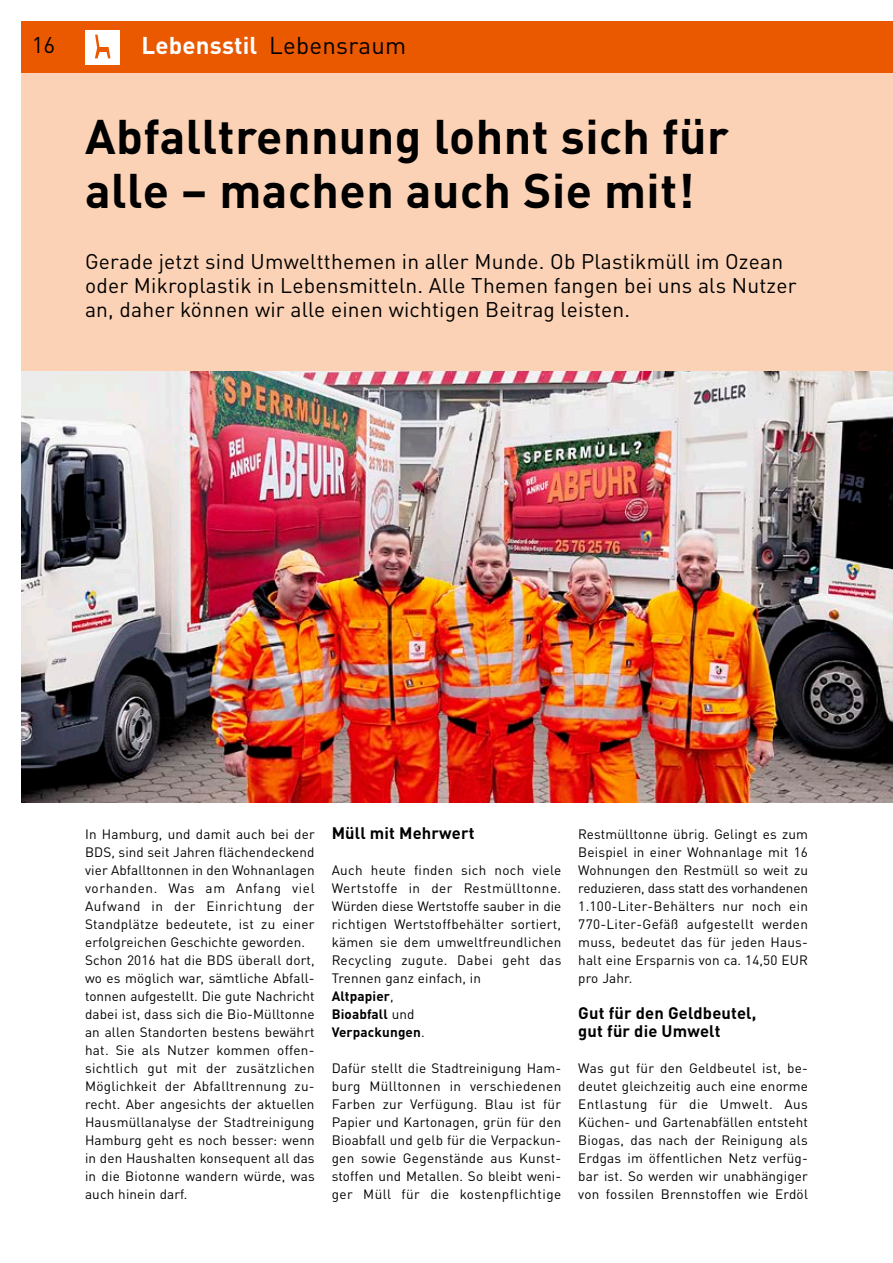
<style>
.page{position:relative;width:893px;height:1263px;background:#fff}
.page>*{position:absolute;margin:0;border:0;box-sizing:border-box;transform-origin:0 0}
.t1{font:700 48px/54px "DINOT";letter-spacing:.01em;color:#000}
.t2{font:700 24px "DINOT";letter-spacing:.01em;color:#fff}
.t3{font:22.5px "DINOT";color:#000}
.t4{font:21px/24px "DINOT";letter-spacing:.01em;color:#000}
.t5{font:700 16.5px/18px "DINOT";letter-spacing:.01em;color:#000}
.t6{font:13.5px/18px "DINOT";letter-spacing:.01em;color:#000;text-align:justify}
.s1{font-weight:400;color:#000}
.s2{font-weight:700}
</style>
<div class="page">
<img style="left:21px;top:371px;width:872px;height:432px">
<div style="left:21px;top:72px;width:872px;height:299px;background:#fbd2b5"></div>
<div style="left:21px;top:21px;width:872px;height:51px;background:#ea5900"></div>
<div style="left:85px;top:31px;width:34px;height:34px;background:#fff"></div>
<svg style="left:95px;top:34px;width:15px;height:24px"></svg>
<h3 class="t3" style="left:32px;top:31px;width:25px">16</h3>
<h2 class="t2" style="left:141px;top:30px;width:266px">Lebensstil <span class="s1">Lebensraum</span></h2>
<h1 class="t1" style="left:85px;top:108px;width:645px">Abfalltrennung lohnt sich für alle – machen auch Sie mit!</h1>
<h3 class="t4" style="left:85px;top:249px;width:713px">Gerade jetzt sind Umweltthemen in aller Munde. Ob Plastikmüll im Ozean oder Mikroplastik in Lebensmitteln. Alle Themen fangen bei uns als Nutzer an, daher können wir alle einen wichtigen Beitrag leisten.</h3>
<p class="t6" style="left:85px;top:825px;width:231px;text-align:left">In Hamburg, und damit auch bei der BDS, sind seit Jahren flächendeckend vier Abfalltonnen in den Wohnanlagen vorhanden. Was am Anfang viel Aufwand in der Einrichtung der Standplätze bedeutete, ist zu einer erfolgreichen Geschichte geworden.<br>Schon 2016 hat die BDS überall dort, wo es möglich war, sämtliche Abfall&shy;tonnen aufgestellt. Die gute Nachricht dabei ist, dass sich die Bio-Mülltonne an allen Standorten bestens bewährt hat. Sie als Nutzer kommen offen&shy;sichtlich gut mit der zusätzlichen Möglichkeit der Abfalltrennung zu&shy;recht. Aber angesichts der aktuellen Hausmüllanalyse der Stadtreinigung Hamburg geht es noch besser: wenn in den Haushalten konsequent all das in die Biotonne wandern würde, was auch hinein darf.</p>
<p class="t5" style="left:332px;top:823px;width:144px">Müll mit Mehrwert</p>
<p class="t6" style="left:332px;top:861px;width:231px;text-align:left">Auch heute finden sich noch viele<br>Wertstoffe in der Restmülltonne.<br>Würden diese Wertstoffe sauber in die richtigen Wertstoffbehälter sortiert, kämen sie dem umweltfreundlichen<br>Recycling zugute. Dabei geht das<br>Trennen ganz einfach, in<br><span class="s2">Altpapier</span>,<br><span class="s2">Bioabfall</span> und<br><span class="s2">Verpackungen</span>.</p>
<p class="t6" style="left:332px;top:1059px;width:231px">Dafür stellt die Stadtreinigung Ham&shy;burg Mülltonnen in verschiedenen Farben zur Verfügung. Blau ist für Papier und Kartonagen, grün für den Bioabfall und gelb für die Verpackun&shy;gen sowie Gegenstände aus Kunst&shy;stoffen und Metallen. So bleibt weni&shy;ger Müll für die kostenpflichtige</p>
<p class="t6" style="left:578px;top:825px;width:231px">Restmülltonne übrig. Gelingt es zum Beispiel in einer Wohnanlage mit 16<br>Wohnungen den Restmüll so weit zu reduzieren, dass statt des vorhandenen 1.100-Liter-Behälters nur noch ein 770-Liter-Gefäß aufgestellt werden muss, bedeutet das für jeden Haus&shy;halt eine Ersparnis von ca. 14,50 EUR pro Jahr.</p>
<p class="t5" style="left:578px;top:1003px;width:180px">Gut für den Geldbeutel, gut für die Umwelt</p>
<p class="t6" style="left:578px;top:1059px;width:231px">Was gut für den Geldbeutel ist, be&shy;deutet gleichzeitig auch eine enorme Entlastung für die Umwelt. Aus Küchen- und Gartenabfällen entsteht Biogas, das nach der Reinigung als Erdgas im öffentlichen Netz verfüg&shy;bar ist. So werden wir unabhängiger von fossilen Brennstoffen wie Erdöl</p>
</div>
